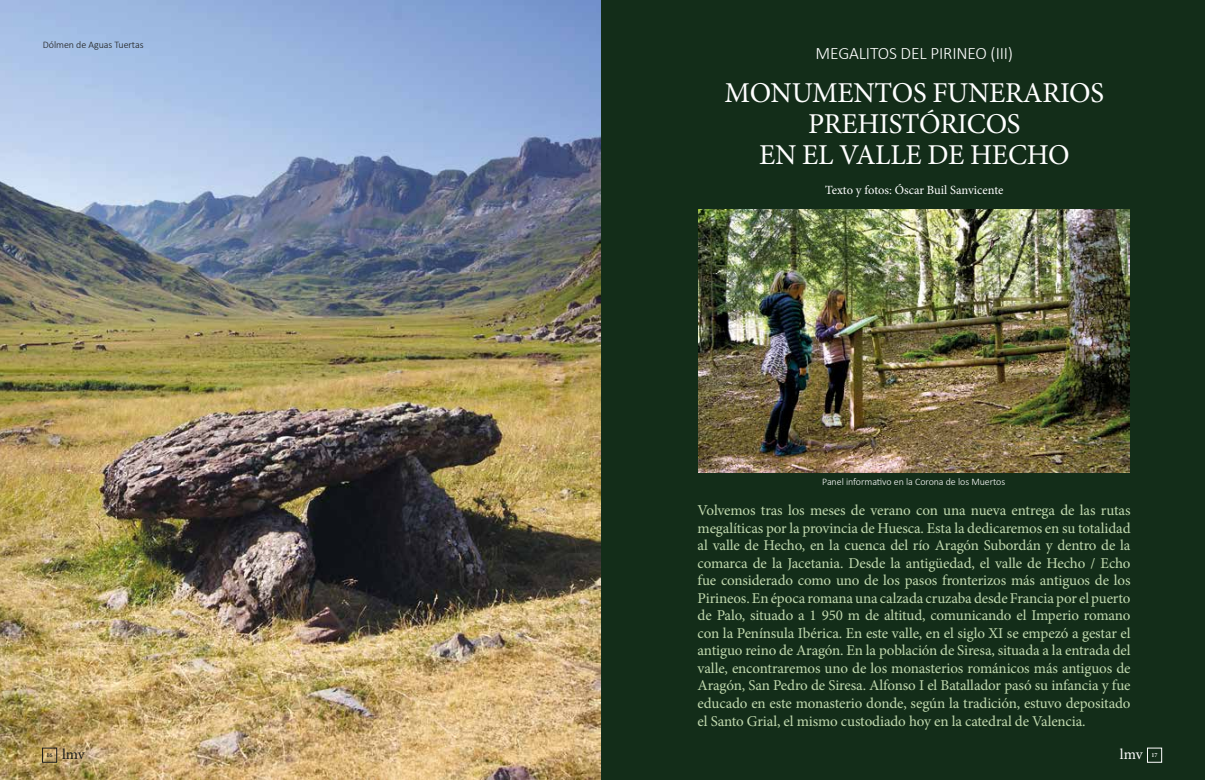
<style>
.page{position:relative;width:1205px;height:780px;background:#fff}
.page>*{position:absolute;margin:0;border:0;box-sizing:border-box;transform-origin:0 0}
.t1{font:28.75px/31.2px "Minion Pro";letter-spacing:-.01em;color:#fff;text-align:center}
.t2{font:300 17.5px "Calibri";letter-spacing:-.01em;color:#fff}
.t3{font:15px/17.5px "Minion Pro";letter-spacing:-.01em;color:#c2daaf;text-align:justify}
.t4{font:15px "Minion Pro";color:#1d1d1b}
.t5{font:15px "Minion Pro";color:#fff}
.t6{font:12.5px "Minion Pro";letter-spacing:-.005em;color:#fff}
.t7{font:300 10px "Calibri";letter-spacing:-.005em;color:#fff}
.t8{font:300 10px "Calibri";letter-spacing:-.005em;color:#1d1d1b}
.t9{font:600 6.25px "Minion Pro";color:#1d1d1b}
.t10{font:600 6.25px "Minion Pro";color:#fff}
</style>
<div class="page">
<div style="left:601px;top:0;width:604px;height:780px;background:#132d19"></div>
<img style="left:0;top:0;width:601px;height:780px">
<div style="left:42px;top:748px;width:15px;height:14px;border:1px solid #1d1d1b"></div>
<div style="left:1147px;top:748px;width:15px;height:14px;border:1px solid #fff"></div>
<img style="left:699px;top:209px;width:431px;height:263px">
<p class="t8" style="left:43px;top:39px;width:102px">Dólmen de Aguas Tuertas</p>
<p class="t9" style="left:47px;top:750px;width:8px">16</p>
<p class="t4" style="left:62px;top:744px;width:24px">lmv</p>
<p class="t2" style="left:815px;top:42px;width:199px">MEGALITOS DEL PIRINEO (III)</p>
<h1 class="t1" style="left:724px;top:77px;width:381px">MONUMENTOS FUNERARIOS<br>PREHISTÓRICOS<br>EN EL VALLE DE HECHO</h1>
<p class="t6" style="left:825px;top:182px;width:180px">Texto y fotos: Óscar Buil Sanvicente</p>
<p class="t7" style="left:822px;top:475px;width:185px">Panel informativo en la Corona de los Muertos</p>
<p class="t3" style="left:698px;top:502px;width:434px">Volvemos tras los meses de verano con una nueva entrega de las rutas megalíticas por la provincia de Huesca. Esta la dedicaremos en su totalidad al valle de Hecho, en la cuenca del río Aragón Subordán y dentro de la comarca de la Jacetania. Desde la antigüedad, el valle de Hecho / Echo fue considerado como uno de los pasos fronterizos más antiguos de los Pirineos. En época romana una calzada cruzaba desde Francia por el puerto de Palo, situado a 1 950 m de altitud, comunicando el Imperio romano con la Península Ibérica. En este valle, en el siglo XI se empezó a gestar el antiguo reino de Aragón. En la población de Siresa, situada a la entrada del valle, encontraremos uno de los monasterios románicos más antiguos de Aragón, San Pedro de Siresa. Alfonso I el Batallador pasó su infancia y fue educado en este monasterio donde, según la tradición, estuvo depositado el Santo Grial, el mismo custodiado hoy en la catedral de Valencia.</p>
<p class="t5" style="left:1120px;top:744px;width:24px">lmv</p>
<p class="t10" style="left:1151px;top:750px;width:8px">17</p>
</div>
